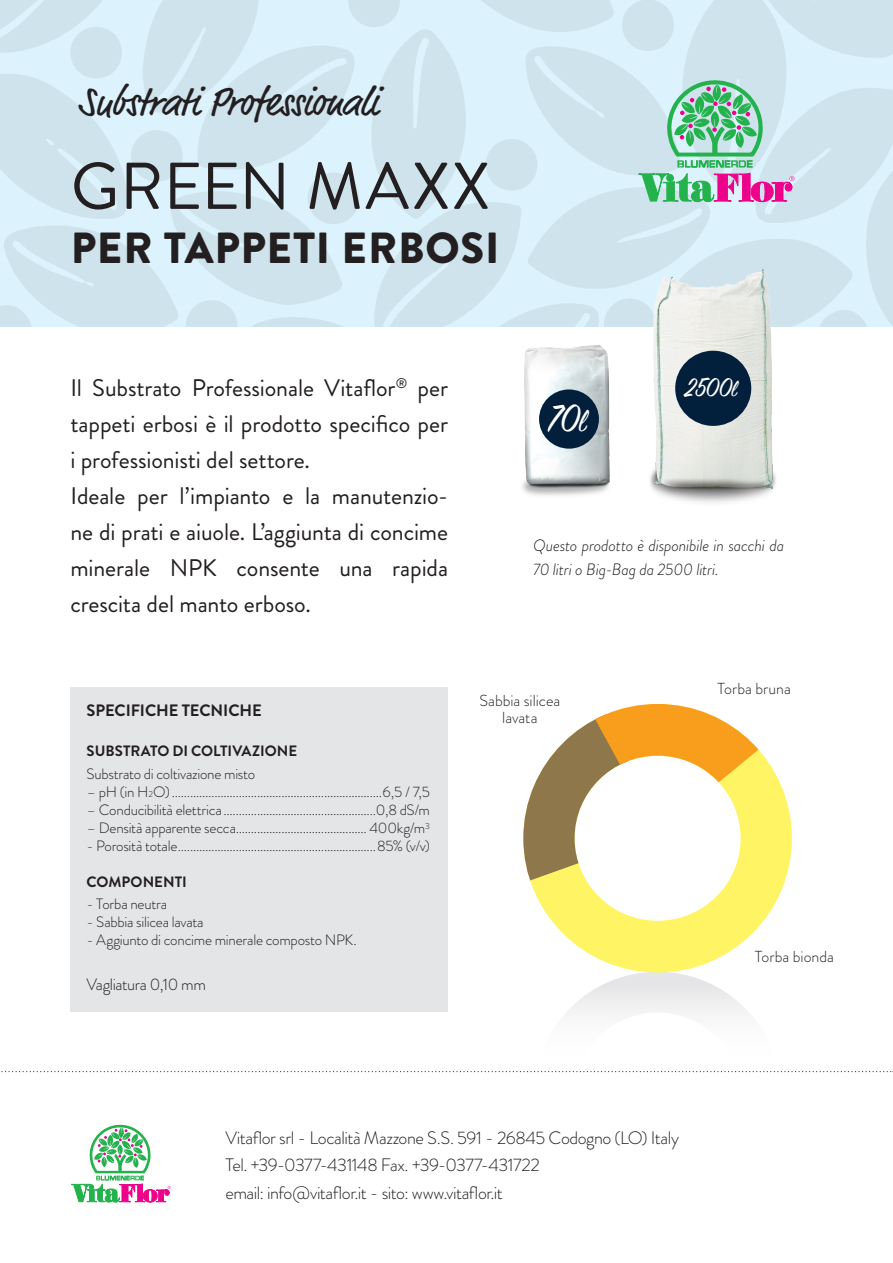
<style>
.page{position:relative;width:893px;height:1263px;background:#fff}
.page>*{position:absolute;margin:0;border:0;box-sizing:border-box;transform-origin:0 0}
.t1{font:66px "Brandon Grotesque";letter-spacing:.01em;color:#231f20}
.t2{font:900 43.5px "Brandon Grotesque";letter-spacing:.015em;color:#231f20}
.t3{font:43.5px "Sign Painter House Script";color:#fff;scale:.9 1}
.t4{font:40.5px "Market OT";letter-spacing:-.01em;color:#231f20}
.t5{font:29.4px "Sign Painter House Script";color:#fff;scale:.9 1}
.t6{font:24px/36px "Brandon Grotesque";letter-spacing:-.005em;color:#231f20}
.t7{font:300 18px/27.5px "Brandon Grotesque";letter-spacing:-.025em;color:#231f20}
.t8{font:italic 300 16.5px/24px "Brandon Grotesque";letter-spacing:-.01em;color:#231f20}
.t9{font:700 16.5px "Brandon Grotesque";letter-spacing:-.01em;color:#231f20}
.t10{font:300 16.5px "Brandon Grotesque";letter-spacing:-.025em;color:#231f20}
.t11{font:300 15.9px/16.5px "Brandon Grotesque";color:#231f20;text-align:center}
.t12{font:300 15px "Brandon Grotesque";letter-spacing:-.02em;color:#231f20}
.t13{font:700 15px "Brandon Grotesque";color:#231f20}
.s1{font-size:34.5px}
.s2{font-size:24.9px}
.s3{font-size:8.7px}
</style>
<div class="page">
<img style="left:522px;top:345px;width:88px;height:151px">
<div style="left:539px;top:389px;width:60px;height:60px;background:#02203b;border-radius:50%"></div>
<img style="left:650px;top:327px;width:126px;height:176px">
<div style="left:675px;top:351px;width:76px;height:75px;background:#02203b;border-radius:50%"></div>
<svg style="left:71px;top:1124px;width:100px;height:79px"></svg>
<svg style="left:0;top:0;width:893px;height:327px;background:#d1e6ef"></svg>
<svg style="left:1px;top:1071px;width:892px;height:1px"></svg>
<svg style="left:534px;top:972px;width:247px;height:101px"></svg>
<div style="left:70px;top:688px;width:378px;height:324px;background:#e4e5e7"></div>
<svg style="left:523px;top:704px;width:269px;height:268px"></svg>
<h3 class="t4" style="left:78px;top:78px;width:302px">Substrati Professionali</h3>
<h1 class="t1" style="left:71px;top:141px;width:421px">GREEN MAXX</h1>
<h2 class="t2" style="left:71px;top:217px;width:430px">PER TAPPETI ERBOSI</h2>
<p class="t6" style="left:70px;top:370px;width:379px">Il Substrato Professionale Vitaflor<sup>®</sup> per tappeti erbosi è il prodotto specifico per i professionisti del settore.<br>Ideale per l’impianto e la manutenzio&shy;ne di prati e aiuole. L’aggiunta di concime minerale NPK consente una rapida crescita del manto erboso.</p>
<h2 class="t3" style="left:548px;top:391px;width:44px">70<span class="s1">l</span></h2>
<h3 class="t5" style="left:685px;top:369px;width:59px">2500<span class="s2">l</span></h3>
<p class="t8" style="left:533px;top:533px;width:252px">Questo prodotto è disponibile in sacchi da<br>70 litri o Big-Bag da 2500 litri.</p>
<p class="t9" style="left:87px;top:698px;width:177px">SPECIFICHE TECNICHE</p>
<p class="t13" style="left:87px;top:740px;width:212px">SUBSTRATO DI COLTIVAZIONE</p>
<p class="t12" style="left:86px;top:763px;width:170px">Substrato di coltivazione misto</p>
<p class="t12" style="left:86px;top:781px;width:345px">– pH (in H<span class="s3">2</span>O).....................................................................6,5 / 7,5</p>
<p class="t12" style="left:86px;top:799px;width:345px">– Conducibilità elettrica ..................................................0,8 dS/m</p>
<p class="t12" style="left:86px;top:817px;width:345px">– Densità apparente secca........................................... 400kg/m<sup>3</sup></p>
<p class="t12" style="left:86px;top:835px;width:345px">- Porosità totale.................................................................85% (v/v)</p>
<p class="t13" style="left:87px;top:871px;width:102px">COMPONENTI</p>
<p class="t12" style="left:86px;top:894px;width:82px">- Torba neutra</p>
<p class="t12" style="left:86px;top:912px;width:119px">- Sabbia silicea lavata</p>
<p class="t12" style="left:86px;top:930px;width:272px">- Aggiunto di concime minerale composto NPK.</p>
<p class="t10" style="left:86px;top:973px;width:121px">Vagliatura 0,10 mm</p>
<p class="t11" style="left:479px;top:693px;width:82px">Sabbia silicea lavata</p>
<p class="t11" style="left:717px;top:681px;width:75px">Torba bruna</p>
<p class="t11" style="left:755px;top:948px;width:81px">Torba bionda</p>
<p class="t7" style="left:225px;top:1124px;width:455px">Vitaflor srl - Località Mazzone S.S. 591 - 26845 Codogno (LO) Italy<br>Tel. +39-0377-431148 Fax. +39-0377-431722<br>email: info@vitaflor.it - sito: www.vitaflor.it</p>
</div>
